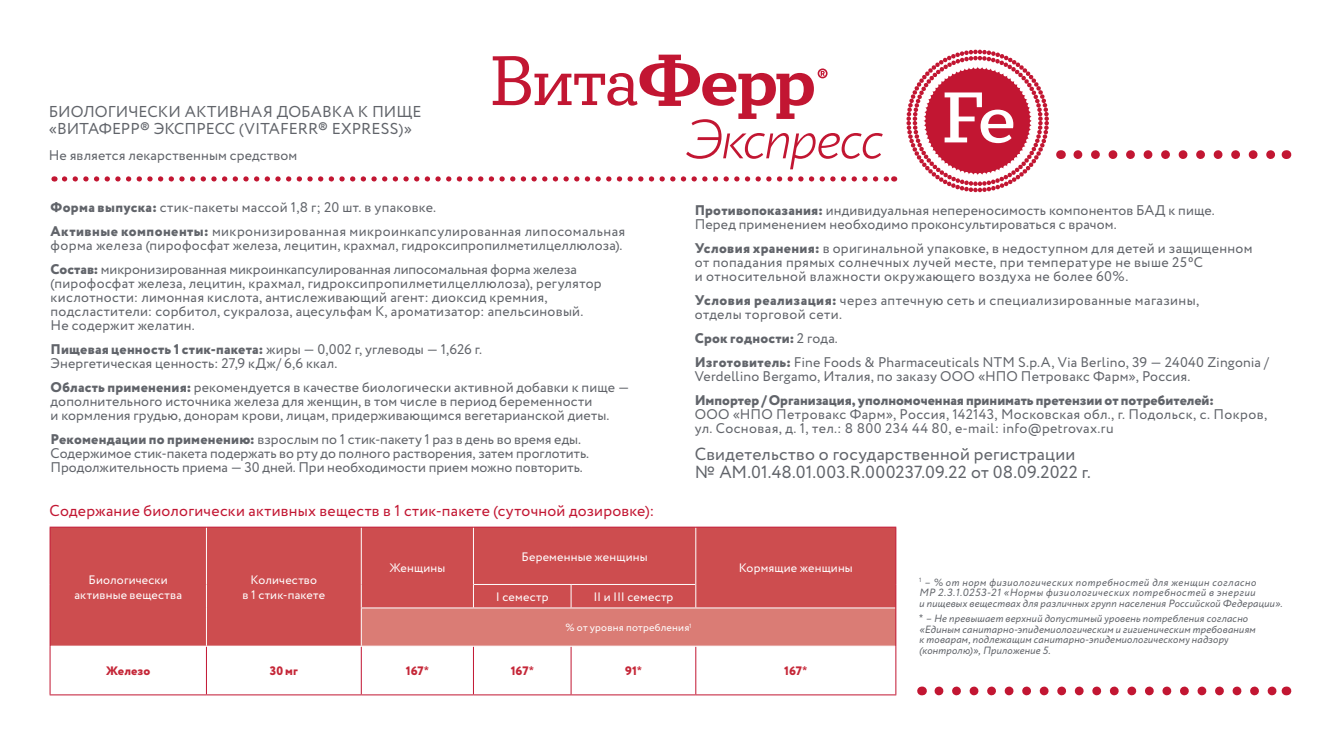
<style>
.page{position:relative;width:1340px;height:745px;background:#fff}
.page>*{position:absolute;margin:0;border:0;box-sizing:border-box;transform-origin:0 0}
.t1{font:17.5px/17.5px "Circe";letter-spacing:.01em;color:#61646a}
.t2{font:15.75px "Circe";letter-spacing:.015em;color:#c21632}
.t3{font:15.75px/17.5px "Circe";color:#61646a}
.t4{font:14px/14px "Circe";letter-spacing:.015em;color:#61646a}
.t5{font:800 14px "Circe";color:#61646a}
.t6{font:12.25px/15.8px "Circe";letter-spacing:.015em;color:#fff;text-align:center}
.t7{font:800 12.25px "Circe";letter-spacing:.005em;color:#c52738}
.t8{font:italic 10.5px/10.5px "Circe";letter-spacing:.02em;color:#61646a}
.t9{font:italic 10.5px/10.5px "Circe";letter-spacing:.05em;color:#61646a}
.t10{font:10.5px "Circe";letter-spacing:.02em;color:#fff}
.s1{font-weight:800}
.s2{font-family:"Arial";font-weight:700}
.s3{font-family:"Arial";font-style:normal}
</style>
<div class="page">
<svg style="left:906px;top:50px;width:142px;height:142px"></svg>
<div style="left:51px;top:527px;width:844px;height:118px;background:#cd4d4f"></div>
<div style="left:361px;top:607px;width:534px;height:38px;background:#da7c75"></div>
<svg style="left:205px;top:646px;width:492px;height:48px"></svg>
<hr style="left:206px;top:646px;width:1px;height:48px;background:#c21632">
<hr style="left:361px;top:646px;width:1px;height:48px;background:#c21632">
<hr style="left:473px;top:646px;width:1px;height:48px;background:#c21632">
<hr style="left:570px;top:646px;width:1px;height:48px;background:#c21632">
<hr style="left:695px;top:646px;width:1px;height:48px;background:#c21632">
<hr style="left:206px;top:527px;width:1px;height:57px;background:#fff">
<hr style="left:361px;top:527px;width:1px;height:57px;background:#fff">
<hr style="left:473px;top:527px;width:1px;height:57px;background:#fff">
<hr style="left:695px;top:527px;width:1px;height:57px;background:#fff">
<svg style="left:206px;top:584px;width:1px;height:23px"></svg>
<svg style="left:361px;top:584px;width:1px;height:23px"></svg>
<svg style="left:473px;top:584px;width:1px;height:23px"></svg>
<svg style="left:570px;top:584px;width:1px;height:23px"></svg>
<svg style="left:695px;top:584px;width:1px;height:23px"></svg>
<hr style="left:206px;top:607px;width:1px;height:38px;background:#fff">
<hr style="left:361px;top:607px;width:112px;height:1px;background:#fff">
<hr style="left:361px;top:608px;width:1px;height:37px;background:#fff">
<hr style="left:473px;top:607px;width:98px;height:1px;background:#fff">
<hr style="left:571px;top:607px;width:124px;height:1px;background:#fff">
<hr style="left:695px;top:607px;width:200px;height:1px;background:#fff">
<hr style="left:474px;top:583px;width:97px;height:1px;background:#fff">
<hr style="left:571px;top:583px;width:124px;height:1px;background:#fff">
<hr style="left:50px;top:526px;width:156px;height:1px;background:#c21632">
<hr style="left:50px;top:527px;width:1px;height:57px;background:#c21632">
<hr style="left:206px;top:526px;width:155px;height:1px;background:#c21632">
<svg style="left:50px;top:584px;width:1px;height:23px"></svg>
<hr style="left:50px;top:607px;width:1px;height:38px;background:#c21632">
<hr style="left:361px;top:526px;width:112px;height:1px;background:#c21632">
<hr style="left:473px;top:526px;width:98px;height:1px;background:#c21632">
<hr style="left:571px;top:526px;width:124px;height:1px;background:#c21632">
<hr style="left:695px;top:526px;width:201px;height:1px;background:#c21632">
<hr style="left:895px;top:527px;width:1px;height:57px;background:#c21632">
<svg style="left:895px;top:584px;width:1px;height:23px"></svg>
<hr style="left:895px;top:607px;width:1px;height:38px;background:#c21632">
<hr style="left:50px;top:645px;width:1px;height:49px;background:#c21632">
<hr style="left:895px;top:645px;width:1px;height:49px;background:#c21632">
<hr style="left:50px;top:694px;width:156px;height:1px;background:#c21632">
<hr style="left:206px;top:694px;width:155px;height:1px;background:#c21632">
<hr style="left:361px;top:694px;width:112px;height:1px;background:#c21632">
<hr style="left:473px;top:694px;width:98px;height:1px;background:#c21632">
<hr style="left:571px;top:694px;width:124px;height:1px;background:#c21632">
<hr style="left:695px;top:694px;width:201px;height:1px;background:#c21632">
<svg style="left:1077px;top:150px;width:198px;height:9px"></svg>
<svg style="left:938px;top:686px;width:339px;height:8px"></svg>
<svg style="left:64px;top:176px;width:830px;height:5px"></svg>
<svg style="left:493px;top:55px;width:389px;height:114px"></svg>
<p class="t3" style="left:49px;top:103px;width:374px">БИОЛОГИЧЕСКИ АКТИВНАЯ ДОБАВКА К ПИЩЕ «ВИТАФЕРР® ЭКСПРЕСС (VITAFERR® EXPRESS)»</p>
<p class="t4" style="left:49px;top:148px;width:250px">Не является лекарственным средством</p>
<p class="t4" style="left:51px;top:195px;width:576px;line-height:24px"><span class="s1">Форма выпуска:</span> стик-пакеты массой 1,8 г; 20 шт. в упаковке.<br><span class="s1">Активные компоненты:</span> микронизированная микроинкапсулированная липосомальная</p>
<p class="t4" style="left:51px;top:233px;width:573px;line-height:24px">форма железа (пирофосфат железа, лецитин, крахмал, гидроксипропилметилцеллюлоза).<br><span class="s1">Состав:</span> микронизированная микроинкапсулированная липосомальная форма железа</p>
<p class="t4" style="left:51px;top:276px;width:552px">(пирофосфат железа, лецитин, крахмал, гидроксипропилметилцеллюлоза), регулятор кислотности: лимонная кислота, антислеживающий агент: диоксид кремния, подсластители: сорбитол, сукралоза, ацесульфам К, ароматизатор: апельсиновый.<br>Не содержит желатин.</p>
<p class="t4" style="left:51px;top:342px;width:433px"><span class="s1">Пищевая ценность 1 стик-пакета:</span> жиры — 0,002 г, углеводы — 1,626 г.<br>Энергетическая ценность: 27,9 кДж/ 6,6 ккал.</p>
<p class="t4" style="left:51px;top:380px;width:580px"><span class="s1">Область применения:</span> рекомендуется в качестве биологически активной добавки к пище — дополнительного источника железа для женщин, в том числе в период беременности<br>и кормления грудью, донорам крови, лицам, придерживающимся вегетарианской диеты.</p>
<p class="t4" style="left:51px;top:432px;width:540px"><span class="s1">Рекомендации по применению:</span> взрослым по 1 стик-пакету 1 раз в день во время еды.<br>Содержимое стик-пакета подержать во рту до полного растворения, затем проглотить.<br>Продолжительность приема — 30 дней. При необходимости прием можно повторить.</p>
<p class="t2" style="left:50px;top:500px;width:606px">Содержание биологически активных веществ в 1 стик-пакете (суточной дозировке):</p>
<p class="t4" style="left:694px;top:203px;width:521px"><span class="s1">Противопоказания:</span> индивидуальная непереносимость компонентов БАД к пище.<br>Перед применением необходимо проконсультироваться с врачом.</p>
<p class="t4" style="left:695px;top:241px;width:559px"><span class="s1">Условия хранения:</span> в оригинальной упаковке, в недоступном для детей и защищенном от попадания прямых солнечных лучей месте, при температуре не выше 25⁰С<br>и относительной влажности окружающего воздуха не более 60%.</p>
<p class="t4" style="left:695px;top:293px;width:506px"><span class="s1">Условия реализация:</span> через аптечную сеть и специализированные магазины, отделы торговой сети.</p>
<p class="t4" style="left:695px;top:326px;width:575px;line-height:24px"><span class="s1">Срок годности:</span> 2 года.<br><span class="s1">Изготовитель:</span> Fine Foods &amp; Pharmaceuticals NTM S.p.A, Via Berlino, 39 — 24040 Zingonia /</p>
<p class="t4" style="left:695px;top:369px;width:497px">Verdellino Bergamo, Италия, по заказу ООО «НПО Петровакс Фарм», Россия.</p>
<p class="t5" style="left:695px;top:390px;width:520px">Импортер / Организация, уполномоченная принимать претензии от потребителей:</p>
<p class="t4" style="left:695px;top:407px;width:574px">ООО «НПО Петровакс Фарм», Россия, 142143, Московская обл., г. Подольск, с. Покров, ул. Сосновая, д. 1, тел.: 8 800 234 44 80, e-mail: info@petrovax.ru</p>
<p class="t1" style="left:694px;top:446px;width:397px">Свидетельство о государственной регистрации № AM.01.48.01.003.R.000237.09.22 от 08.09.2022 г.</p>
<p class="t6" style="left:74px;top:571px;width:109px">Биологически активные вещества</p>
<p class="t6" style="left:242px;top:571px;width:84px">Количество<br>в 1 стик-пакете</p>
<p class="t6" style="left:389px;top:560px;width:58px">Женщины</p>
<p class="t6" style="left:521px;top:548px;width:128px">Беременные женщины</p>
<p class="t6" style="left:496px;top:589px;width:54px">I семестр</p>
<p class="t6" style="left:593px;top:589px;width:82px">II и III семестр</p>
<p class="t10" style="left:565px;top:620px;width:128px">% от уровня потребления<sup>1</sup></p>
<p class="t6" style="left:738px;top:560px;width:116px">Кормящие женщины</p>
<p class="t7" style="left:106px;top:662px;width:46px">Железо</p>
<p class="t7" style="left:270px;top:662px;width:30px">30 мг</p>
<p class="t7" style="left:406px;top:662px;width:25px">167<span class="s2">*</span></p>
<p class="t7" style="left:510px;top:662px;width:25px">167<span class="s2">*</span></p>
<p class="t7" style="left:625px;top:662px;width:18px">91<span class="s2">*</span></p>
<p class="t7" style="left:784px;top:662px;width:25px">167<span class="s2">*</span></p>
<p class="t9" style="left:919px;top:577px;width:365px"><sup>1</sup> – % от норм физиологических потребностей для женщин согласно<br>МР 2.3.1.0253-21 «Нормы физиологических потребностей в энергии<br>и пищевых веществах для различных групп населения Российской Федерации».</p>
<p class="t8" style="left:919px;top:613px;width:338px"><span class="s3">*</span> – Не превышает верхний допустимый уровень потребления согласно «Единым санитарно-эпидемиологическим и гигиеническим требованиям к товарам, подлежащим санитарно-эпидемиологическому надзору (контролю)», Приложение 5.</p>
</div>
